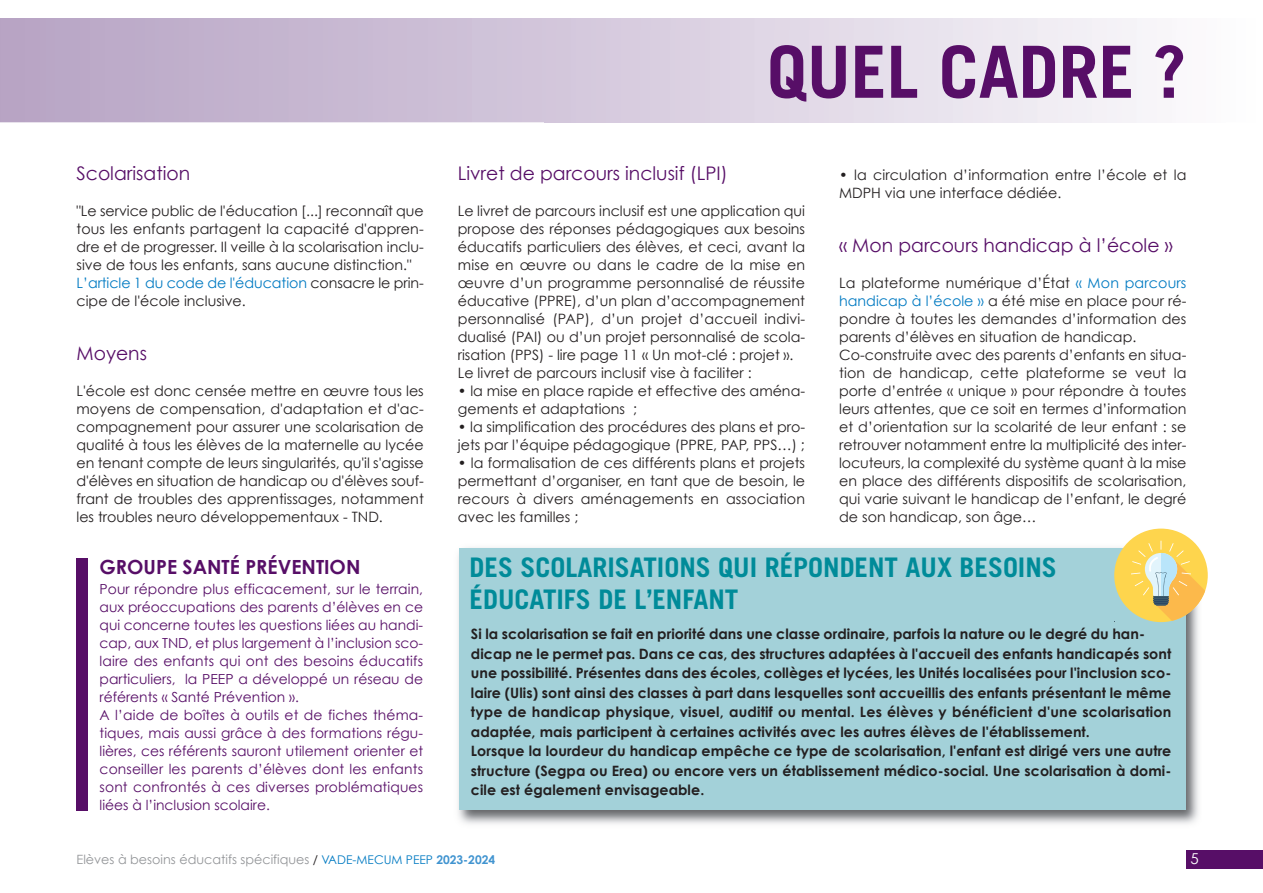
<style>
.page{position:relative;width:1263px;height:893px;background:#fff}
.page>*{position:absolute;margin:0;border:0;box-sizing:border-box;transform-origin:0 0}
.t1{font:700 72px "Trade Gothic";color:#570e67}
.t2{font:700 27px/31.5px "Trade Gothic";color:#008b99}
.t3{font:700 19.5px "Century Gothic";color:#570e67}
.t4{font:18.75px "Century Gothic";color:#570e67}
.t5{font:15px "Century Gothic";color:#fff}
.t6{font:14.25px/18px "Century Gothic";color:#231f20}
.t7{font:700 14.25px/19.5px "Century Gothic";letter-spacing:.005em;color:#231f20}
.t8{font:13.8px/18px "Century Gothic";color:#570e67}
.t9{font:12.75px "Century Gothic";color:#939598}
.s1{color:#007ac2}
.s2{font-size:12px;color:#231f20}
.s3{font-size:12px;color:#007ac2}
.s4{font-weight:700;font-size:12px;color:#4194d0}
</style>
<div class="page">
<div style="left:1186px;top:850px;width:77px;height:18px;background:#570e67"></div>
<img style="left:458px;top:541px;width:741px;height:283px">
<div style="left:459px;top:548px;width:726px;height:262px;background:#a3d1d9"></div>
<div style="left:1114px;top:529px;width:94px;height:93px;background:#fed54d;border-radius:50%"></div>
<svg style="left:1131px;top:541px;width:74px;height:80px"></svg>
<div style="left:77px;top:558px;width:11px;height:253px;background:#570e67"></div>
<h3 class="t4" style="left:77px;top:161px;width:115px">Scolarisation</h3>
<p class="t6" style="left:77px;top:201px;width:349px">"Le service public de l'éducation [...] reconnaît que tous les enfants partagent la capacité d'appren&shy;dre et de progresser. Il veille à la scolarisation inclu&shy;sive de tous les enfants, sans aucune distinction." <span class="s1">L’article 1 du code de l'éducation</span> consacre le prin&shy;cipe de l'école inclusive.</p>
<h3 class="t4" style="left:77px;top:341px;width:72px">Moyens</h3>
<p class="t6" style="left:77px;top:381px;width:349px;text-align:justify">L'école est donc censée mettre en œuvre tous les moyens de compensation, d'adaptation et d'ac&shy;compagnement pour assurer une scolarisation de qualité à tous les élèves de la maternelle au lycée en tenant compte de leurs singularités, qu'il s'agisse d'élèves en situation de handicap ou d'élèves souf&shy;frant de troubles des apprentissages, notamment les troubles neuro développementaux - TND.</p>
<h3 class="t3" style="left:100px;top:555px;width:262px">Groupe Santé prévention</h3>
<p class="t8" style="left:100px;top:580px;width:325px">Pour répondre plus efficacement, sur le terrain, aux préoccupations des parents d’élèves en ce qui concerne toutes les questions liées au handi&shy;cap, aux TND, et plus largement à l’inclusion sco&shy;laire des enfants qui ont des besoins éducatifs particuliers, la PEEP a développé un réseau de référents « Santé Prévention ».<br>A l’aide de boîtes à outils et de fiches théma&shy;tiques, mais aussi grâce à des formations régu&shy;lières, ces référents sauront utilement orienter et conseiller les parents d’élèves dont les enfants sont confrontés à ces diverses problématiques liées à l’inclusion scolaire.</p>
<h1 class="t1" style="left:767px;top:46px;width:421px">QUEL CADRE ?</h1>
<h3 class="t4" style="left:458px;top:161px;width:271px">Livret de parcours inclusif (LPI)</h3>
<p class="t6" style="left:458px;top:201px;width:349px">Le livret de parcours inclusif est une application qui propose des réponses pédagogiques aux besoins éducatifs particuliers des élèves, et ceci, avant la mise en œuvre ou dans le cadre de la mise en œuvre d’un programme personnalisé de réussite éducative (PPRE), d’un plan d’accompagnement personnalisé (PAP), d’un projet d’accueil indivi&shy;dualisé (PAI) ou d’un projet personnalisé de scola&shy;risation (PPS) - lire page 11 « Un mot-clé : projet ».<br>Le livret de parcours inclusif vise à faciliter :</p>
<p class="t6" style="left:458px;top:381px;width:349px">• la mise en place rapide et effective des aména&shy;gements et adaptations ;</p>
<p class="t6" style="left:458px;top:417px;width:349px">• la simplification des procédures des plans et pro&shy;jets par l’équipe pédagogique (PPRE, PAP, PPS…) ;</p>
<p class="t6" style="left:458px;top:453px;width:349px;text-align:justify">• la formalisation de ces différents plans et projets permettant d’organiser, en tant que de besoin, le recours à divers aménagements en association avec les familles ;</p>
<p class="t6" style="left:839px;top:165px;width:349px">• la circulation d’information entre l’école et la<br>MDPH via une interface dédiée.</p>
<h3 class="t4" style="left:839px;top:233px;width:335px">« Mon parcours handicap à l’école »</h3>
<p class="t6" style="left:839px;top:273px;width:349px">La plateforme numérique d’État <span class="s1">« Mon parcours handicap à l’école »</span> a été mise en place pour ré&shy;pondre à toutes les demandes d’information des parents d’élèves en situation de handicap.<br>Co-construite avec des parents d’enfants en situa&shy;tion de handicap, cette plateforme se veut la porte d’entrée « unique » pour répondre à toutes leurs attentes, que ce soit en termes d’information et d’orientation sur la scolarité de leur enfant : se retrouver notamment entre la multiplicité des inter&shy;locuteurs, la complexité du système quant à la mise en place des différents dispositifs de scolarisation, qui varie suivant le handicap de l’enfant, le degré de son handicap, son âge…</p>
<h2 class="t2" style="left:469px;top:554px;width:589px">DES SCOLARISATIONS QUI RÉPONDENT AUX BESOINS<br>ÉDUCATIFS DE L’ENFANT</h2>
<p class="t7" style="left:471px;top:624px;width:702px">Si la scolarisation se fait en priorité dans une classe ordinaire, parfois la nature ou le degré du han&shy;dicap ne le permet pas. Dans ce cas, des structures adaptées à l'accueil des enfants handicapés sont une possibilité. présentes dans des écoles, collèges et lycées, les unités localisées pour l'inclusion sco&shy;laire (ulis) sont ainsi des classes à part dans lesquelles sont accueillis des enfants présentant le même type de handicap physique, visuel, auditif ou mental. Les élèves y bénéficient d'une scolarisation adaptée, mais participent à certaines activités avec les autres élèves de l'établissement.<br>Lorsque la lourdeur du handicap empêche ce type de scolarisation, l'enfant est dirigé vers une autre structure (Segpa ou erea) ou encore vers un établissement médico-social. une scolarisation à domi&shy;cile est également envisageable.</p>
<p class="t9" style="left:77px;top:851px;width:420px">Elèves à besoins éducatifs spécifiques <span class="s2">/</span> <span class="s3">VADE-MECUM PEEP</span> <span class="s4">2023-2024</span></p>
<p class="t5" style="left:1190px;top:849px;width:10px">5</p>
</div>
